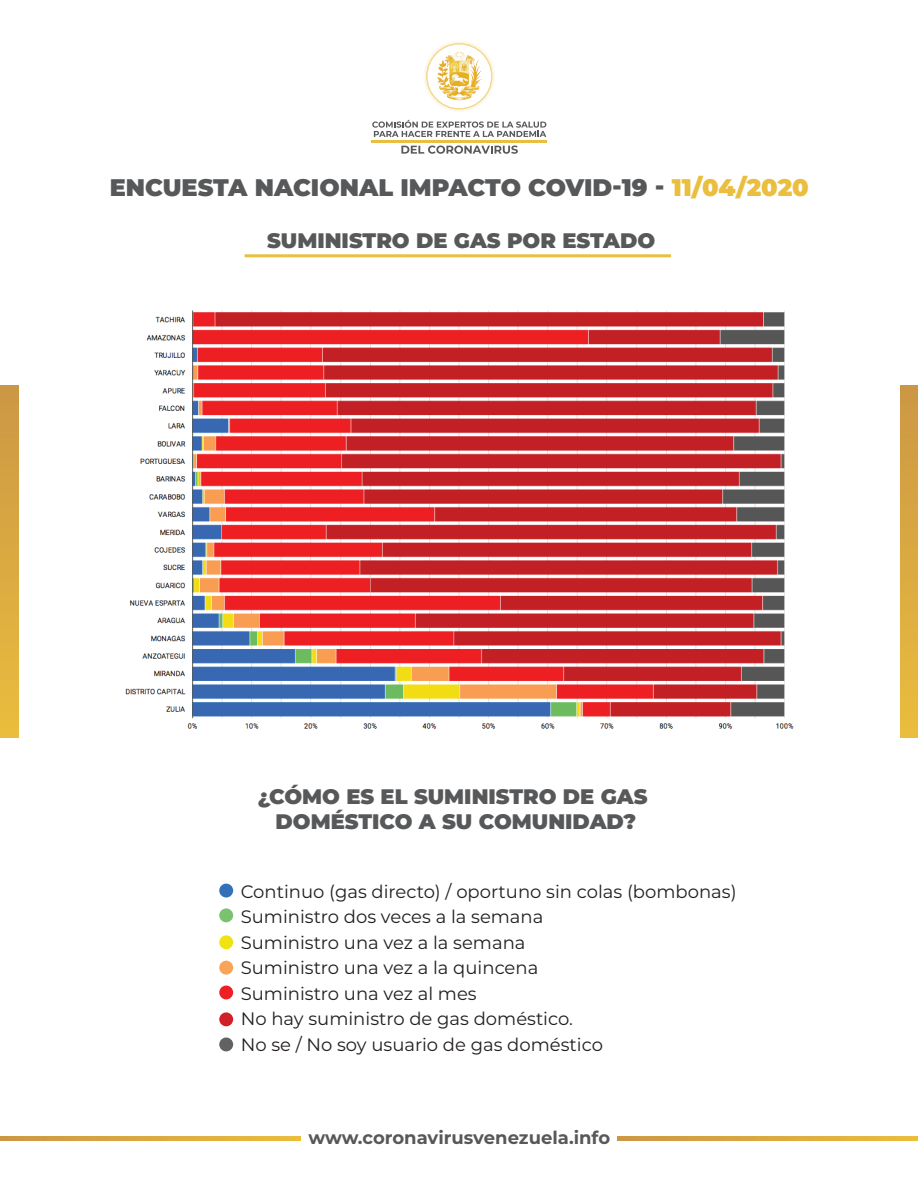
<style>
.page{position:relative;width:918px;height:1188px;background:#fff}
.page>*{position:absolute;margin:0;border:0;box-sizing:border-box;transform-origin:0 0}
.t1{font:900 24px "Montserrat";color:#57585a}
.t2{font:900 21px/25.2px "Montserrat";color:#57585a;text-align:center}
.t3{font:18px/25.5px "Montserrat";color:#231f20}
.t4{font:700 18px "Montserrat";color:#57585a}
.s1{color:#eabe3e}
</style>
<div class="page">
<hr style="left:371px;top:140px;width:176px;height:2px;background:#eabe3e">
<svg style="left:424px;top:41px;width:71px;height:71px"></svg>
<svg style="left:372px;top:120px;width:174px;height:17px"></svg>
<svg style="left:401px;top:146px;width:117px;height:8px"></svg>
<div style="left:0;top:386px;width:19px;height:351px;background:linear-gradient(to bottom,#cc9745,#eabd3d)"></div>
<div style="left:900px;top:386px;width:18px;height:351px;background:linear-gradient(to bottom,#cc9745,#eabd3d)"></div>
<svg style="left:0;top:1137px;width:301px;height:4px"></svg>
<svg style="left:618px;top:1137px;width:300px;height:4px"></svg>
<hr style="left:245px;top:254px;width:426px;height:3px;background:#eabe3e">
<div style="left:219px;top:884px;width:14px;height:14px;background:#3370b8;border-radius:50%"></div>
<div style="left:219px;top:935px;width:14px;height:14px;background:#f0e30f;border-radius:50%"></div>
<div style="left:219px;top:908px;width:14px;height:14px;background:#7ac26e;border-radius:50%"></div>
<div style="left:219px;top:961px;width:14px;height:14px;background:#f9a458;border-radius:50%"></div>
<div style="left:219px;top:1012px;width:14px;height:14px;background:#d02129;border-radius:50%"></div>
<div style="left:219px;top:986px;width:14px;height:13px;background:#ee2026;border-radius:50%"></div>
<div style="left:219px;top:1038px;width:14px;height:13px;background:#616262;border-radius:50%"></div>
<img style="left:125px;top:310px;width:669px;height:419px">
<h1 class="t1" style="left:110px;top:169px;width:701px">ENCUESTA NACIONAL IMPACTO COVID-19 - <span class="s1">11/04/2020</span></h1>
<p class="t2" style="left:267px;top:227px;width:390px">SUMINISTRO DE GAS POR ESTADO</p>
<p class="t2" style="left:258px;top:783px;width:391px">¿CÓMO ES EL SUMINISTRO DE GAS<br>DOMÉSTICO A SU COMUNIDAD?</p>
<p class="t3" style="left:241px;top:878px;width:497px">Continuo (gas directo) / oportuno sin colas (bombonas)<br>Suministro dos veces a la semana<br>Suministro una vez a la semana<br>Suministro una vez a la quincena<br>Suministro una vez al mes<br>No hay suministro de gas doméstico.<br>No se / No soy usuario de gas doméstico</p>
<p class="t4" style="left:308px;top:1125px;width:303px">www.coronavirusvenezuela.info</p>
</div>
